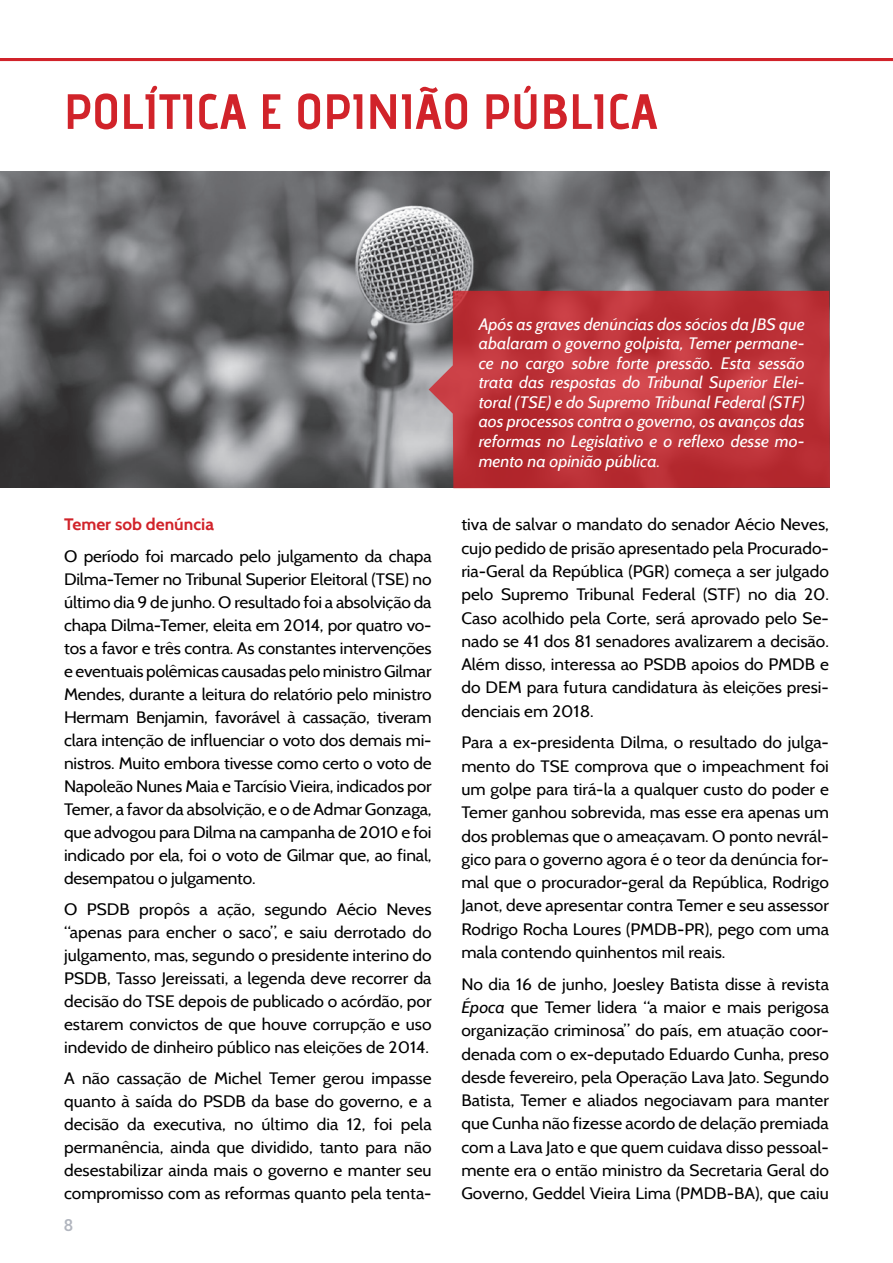
<style>
.page{position:relative;width:893px;height:1263px;background:#fff}
.page>*{position:absolute;margin:0;border:0;box-sizing:border-box;transform-origin:0 0}
.Paragraph_Style_blac{font:49.5px "advent Bd 3";color:#d1232a;scale:1.05 1}
.t1{font:16.5px/23.2px "Cabin";color:#000;text-align:justify;scale:1.05 1}
.t2{font:italic 16.5px/19.5px "Cabin";color:#fff;text-align:justify;scale:1.05 1}
.t3{font:700 16.5px "Cabin";color:#d1232a;scale:1.05 1}
.t4{font:500 16.5px "Roboto";color:#b1b5be}
.s1{font-style:italic}
</style>
<div class="page">
<img style="left:0;top:171px;width:829px;height:317px">
<hr style="left:0;top:58px;width:893px;height:3px;background:#d1232a">
<svg style="left:429px;top:291px;width:401px;height:197px;fill:#bb3238"></svg>
<p class="Paragraph_Style_blac" style="left:64px;top:81px;width:567px">POLÍTICA E OPINIÃO PÚBLICA</p>
<p class="t3" style="left:64px;top:515px;width:144px">Temer sob denúncia</p>
<p class="t1" style="left:64px;top:545px;width:352px">O período foi marcado pelo julgamento da chapa Dilma-Temer no Tribunal Superior Eleitoral (TSE) no último dia 9 de junho. O resultado foi a absolvição da chapa Dilma-Temer, eleita em 2014, por quatro vo&shy;tos a favor e três contra. As constantes intervenções e eventuais polêmicas causadas pelo ministro Gilmar Mendes, durante a leitura do relatório pelo ministro Hermam Benjamin, favorável à cassação, tiveram clara intenção de influenciar o voto dos demais mi&shy;nistros. Muito embora tivesse como certo o voto de Napoleão Nunes Maia e Tarcísio Vieira, indicados por Temer, a favor da absolvição, e o de Admar Gonzaga, que advogou para Dilma na campanha de 2010 e foi indicado por ela, foi o voto de Gilmar que, ao final, desempatou o julgamento.</p>
<p class="t1" style="left:64px;top:898px;width:352px">O PSDB propôs a ação, segundo Aécio Neves “apenas para encher o saco”, e saiu derrotado do julgamento, mas, segundo o presidente interino do PSDB, Tasso Jereissati, a legenda deve recorrer da decisão do TSE depois de publicado o acórdão, por estarem convictos de que houve corrupção e uso indevido de dinheiro público nas eleições de 2014.</p>
<p class="t1" style="left:64px;top:1067px;width:352px">A não cassação de Michel Temer gerou impasse quanto à saída do PSDB da base do governo, e a decisão da executiva, no último dia 12, foi pela permanência, ainda que dividido, tanto para não desestabilizar ainda mais o governo e manter seu compromisso com as reformas quanto pela tenta-</p>
<p class="t4" style="left:64px;top:1214px;width:11px">8</p>
<p class="t2" style="left:479px;top:314px;width:312px">Após as graves denúncias dos sócios da JBS que abalaram o governo golpista, Temer permane&shy;ce no cargo sobre forte pressão. Esta sessão trata das respostas do Tribunal Superior Elei&shy;toral (TSE) e do Supremo Tribunal Federal (STF) aos processos contra o governo, os avanços das reformas no Legislativo e o reflexo desse mo&shy;mento na opinião pública.</p>
<p class="t1" style="left:461px;top:513px;width:352px">tiva de salvar o mandato do senador Aécio Neves, cujo pedido de prisão apresentado pela Procurado&shy;ria-Geral da República (PGR) começa a ser julgado pelo Supremo Tribunal Federal (STF) no dia 20.<br>Caso acolhido pela Corte, será aprovado pelo Se&shy;nado se 41 dos 81 senadores avalizarem a decisão.<br>Além disso, interessa ao PSDB apoios do PMDB e do DEM para futura candidatura às eleições presi&shy;denciais em 2018.</p>
<p class="t1" style="left:461px;top:731px;width:352px">Para a ex-presidenta Dilma, o resultado do julga&shy;mento do TSE comprova que o impeachment foi um golpe para tirá-la a qualquer custo do poder e Temer ganhou sobrevida, mas esse era apenas um dos problemas que o ameaçavam. O ponto nevrál&shy;gico para o governo agora é o teor da denúncia for&shy;mal que o procurador-geral da República, Rodrigo Janot, deve apresentar contra Temer e seu assessor Rodrigo Rocha Loures (PMDB-PR), pego com uma mala contendo quinhentos mil reais.</p>
<p class="t1" style="left:461px;top:972px;width:352px">No dia 16 de junho, Joesley Batista disse à revista <span class="s1">Época</span> que Temer lidera “a maior e mais perigosa organização criminosa” do país, em atuação coor&shy;denada com o ex-deputado Eduardo Cunha, preso desde fevereiro, pela Operação Lava Jato. Segundo Batista, Temer e aliados negociavam para manter que Cunha não fizesse acordo de delação premiada com a Lava Jato e que quem cuidava disso pessoal&shy;mente era o então ministro da Secretaria Geral do Governo, Geddel Vieira Lima (PMDB-BA), que caiu</p>
</div>
